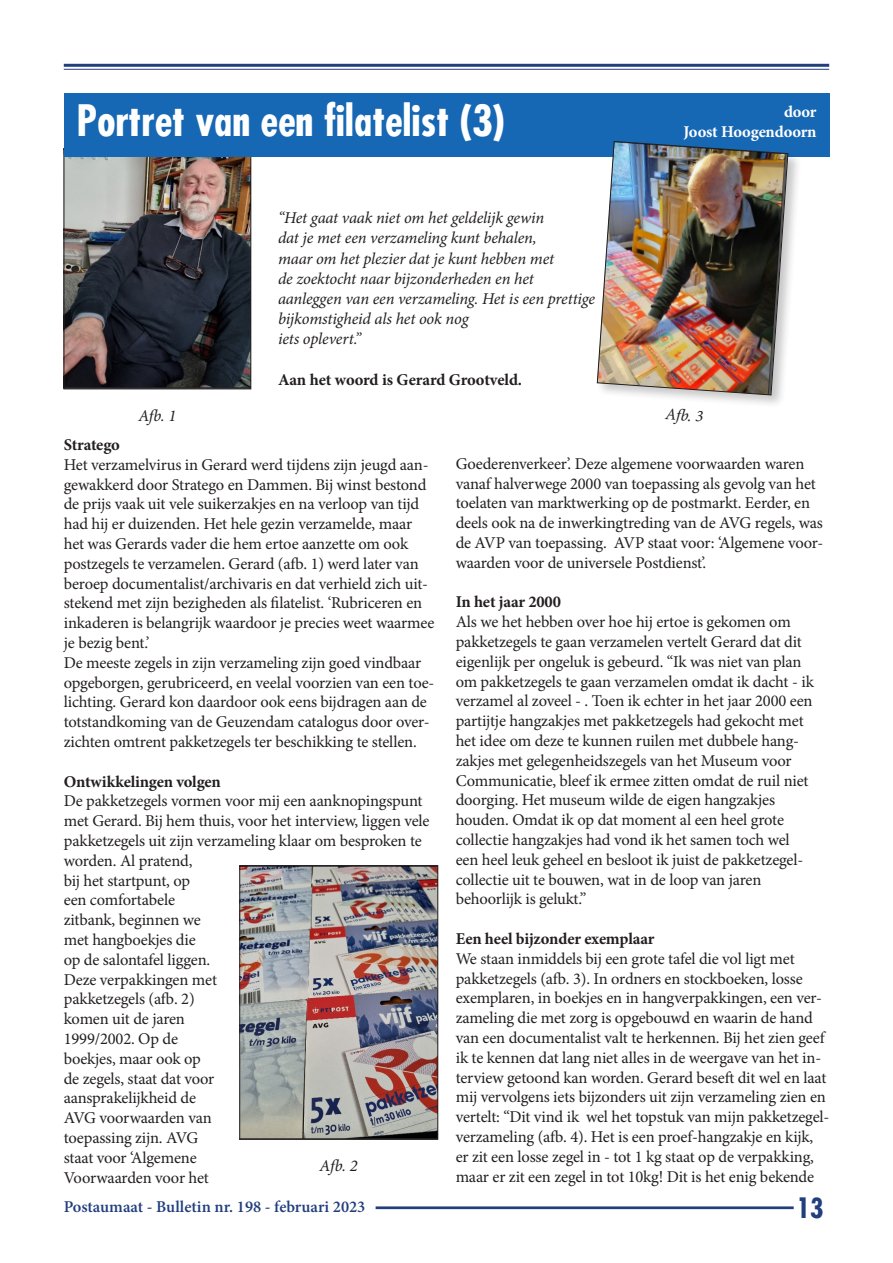
<style>
.page{position:relative;width:893px;height:1263px;background:#fff}
.page>*{position:absolute;margin:0;border:0;box-sizing:border-box;transform-origin:0 0}
.t1{font:700 condensed 42px "Futura";color:#fff}
.t2{font:700 condensed 27px "Futura";color:#213e7d}
.t3{font:16.5px/19.8px "Minion Pro";letter-spacing:-.01em;color:#231f20}
.t4{font:italic 16.5px/19.8px "Minion Pro";letter-spacing:-.01em;color:#231f20}
.t5{font:700 16.5px "Minion Pro";letter-spacing:-.01em;color:#231f20}
.t6{font:600 16.5px "Minion Pro";color:#213e7d}
.t7{font:700 16.5px/19.8px "Minion Pro";letter-spacing:-.01em;color:#fff;text-align:right}
</style>
<div class="page">
<img style="left:66px;top:157px;width:183px;height:230px">
<div style="left:64px;top:148px;width:187px;height:241px;border:1px solid #231f20"></div>
<div style="left:64px;top:94px;width:765px;height:63px;background:#1768b4"></div>
<div style="left:595px;top:140px;width:207px;height:269px;background:#231f20;opacity:.25"></div>
<img style="left:597px;top:141px;width:191px;height:254px">
<img style="left:242px;top:867px;width:194px;height:270px">
<div style="left:240px;top:865px;width:198px;height:274px;border:1px solid #231f20"></div>
<hr style="left:376px;top:1206px;width:418px;height:3px;background:#213e7d">
<hr style="left:64px;top:64px;width:765px;height:3px;background:#213e7d">
<hr style="left:64px;top:69px;width:765px;height:1px;background:#213e7d">
<h1 class="t1" style="left:77px;top:94px;width:430px">Portret van een filatelist (3)</h1>
<p class="t7" style="left:683px;top:102px;width:135px">door<br>Joost Hoogendoorn</p>
<p class="t4" style="left:138px;top:406px;width:39px">Afb. 1</p>
<p class="t4" style="left:278px;top:208px;width:268px">“Het gaat vaak niet om het geldelijk gewin dat je met een verzameling kunt behalen,</p>
<p class="t4" style="left:278px;top:249px;width:319px">maar om het plezier dat je kunt hebben met<br>de zoektocht naar bijzonderheden en het aanleggen van een verzameling. Het is een prettige bijkomstigheid als het ook nog<br>iets oplevert.”</p>
<p class="t5" style="left:278px;top:368px;width:246px">Aan het woord is Gerard Grootveld.</p>
<p class="t4" style="left:666px;top:404px;width:39px;rotate:4deg">Afb. 3</p>
<p class="t5" style="left:64px;top:433px;width:58px">Stratego</p>
<p class="t3" style="left:64px;top:455px;width:372px">Het verzamelvirus in Gerard werd tijdens zijn jeugd aan&shy;gewakkerd door Stratego en Dammen. Bij winst bestond de prijs vaak uit vele suikerzakjes en na verloop van tijd had hij er duizenden. Het hele gezin verzamelde, maar het was Gerards vader die hem ertoe aanzette om ook postzegels te verzamelen. Gerard (afb. 1) werd later van beroep documentalist/archivaris en dat verhield zich uit&shy;stekend met zijn bezigheden als filatelist. ‘Rubriceren en inkaderen is belangrijk waardoor je precies weet waarmee je bezig bent.’<br>De meeste zegels in zijn verzameling zijn goed vindbaar opgeborgen, gerubriceerd, en veelal voorzien van een toe&shy;lichting. Gerard kon daardoor ook eens bijdragen aan de totstandkoming van de Geuzendam catalogus door over&shy;zichten omtrent pakketzegels ter beschikking te stellen.</p>
<p class="t5" style="left:64px;top:770px;width:159px">Ontwikkelingen volgen</p>
<p class="t3" style="left:64px;top:791px;width:367px">De pakketzegels vormen voor mij een aanknopingspunt met Gerard. Bij hem thuis, voor het interview, liggen vele pakketzegels uit zijn verzameling klaar om besproken te worden. Al pratend,<br>bij het startpunt, op<br>een comfortabele<br>zitbank, beginnen we<br>met hangboekjes die<br>op de salontafel liggen.<br>Deze verpakkingen met<br>pakketzegels (afb. 2)<br>komen uit de jaren<br>1999/2002. Op de<br>boekjes, maar ook op<br>de zegels, staat dat voor<br>aansprakelijkheid de<br>AVG voorwaarden van<br>toepassing zijn. AVG<br>staat voor ‘Algemene<br>Voorwaarden voor het</p>
<p class="t3" style="left:456px;top:454px;width:369px">Goederenverkeer’. Deze algemene voorwaarden waren vanaf halverwege 2000 van toepassing als gevolg van het toelaten van marktwerking op de postmarkt. Eerder, en deels ook na de inwerkingtreding van de AVG regels, was de AVP van toepassing. AVP staat voor: ‘Algemene voor&shy;waarden voor de universele Postdienst’.</p>
<p class="t5" style="left:456px;top:590px;width:107px">In het jaar 2000</p>
<p class="t3" style="left:456px;top:612px;width:360px">Als we het hebben over hoe hij ertoe is gekomen om pakketzegels te gaan verzamelen vertelt Gerard dat dit eigenlijk per ongeluk is gebeurd. “Ik was niet van plan om pakketzegels te gaan verzamelen omdat ik dacht - ik verzamel al zoveel - . Toen ik echter in het jaar 2000 een partijtje hangzakjes met pakketzegels had gekocht met het idee om deze te kunnen ruilen met dubbele hang&shy;zakjes met gelegenheidszegels van het Museum voor Communicatie, bleef ik ermee zitten omdat de ruil niet doorging. Het museum wilde de eigen hangzakjes houden. Omdat ik op dat moment al een heel grote collectie hangzakjes had vond ik het samen toch wel een heel leuk geheel en besloot ik juist de pakketzegel&shy;collectie uit te bouwen, wat in de loop van jaren behoorlijk is gelukt.”</p>
<p class="t5" style="left:456px;top:927px;width:200px">Een heel bijzonder exemplaar</p>
<p class="t3" style="left:456px;top:949px;width:375px">We staan inmiddels bij een grote tafel die vol ligt met pakketzegels (afb. 3). In ordners en stockboeken, losse exemplaren, in boekjes en in hangverpakkingen, een ver&shy;zameling die met zorg is opgebouwd en waarin de hand van een documentalist valt te herkennen. Bij het zien geef ik te kennen dat lang niet alles in de weergave van het in&shy;terview getoond kan worden. Gerard beseft dit wel en laat mij vervolgens iets bijzonders uit zijn verzameling zien en vertelt: “Dit vind ik wel het topstuk van mijn pakketzegel&shy;verzameling (afb. 4). Het is een proef-hangzakje en kijk, er zit een losse zegel in - tot 1 kg staat op de verpakking, maar er zit een zegel in tot 10kg! Dit is het enig bekende</p>
<p class="t4" style="left:320px;top:1156px;width:39px">Afb. 2</p>
<p class="t6" style="left:64px;top:1195px;width:303px">Postaumaat - Bulletin nr. 198 - februari 2023</p>
<h2 class="t2" style="left:797px;top:1190px;width:28px">13</h2>
</div>
